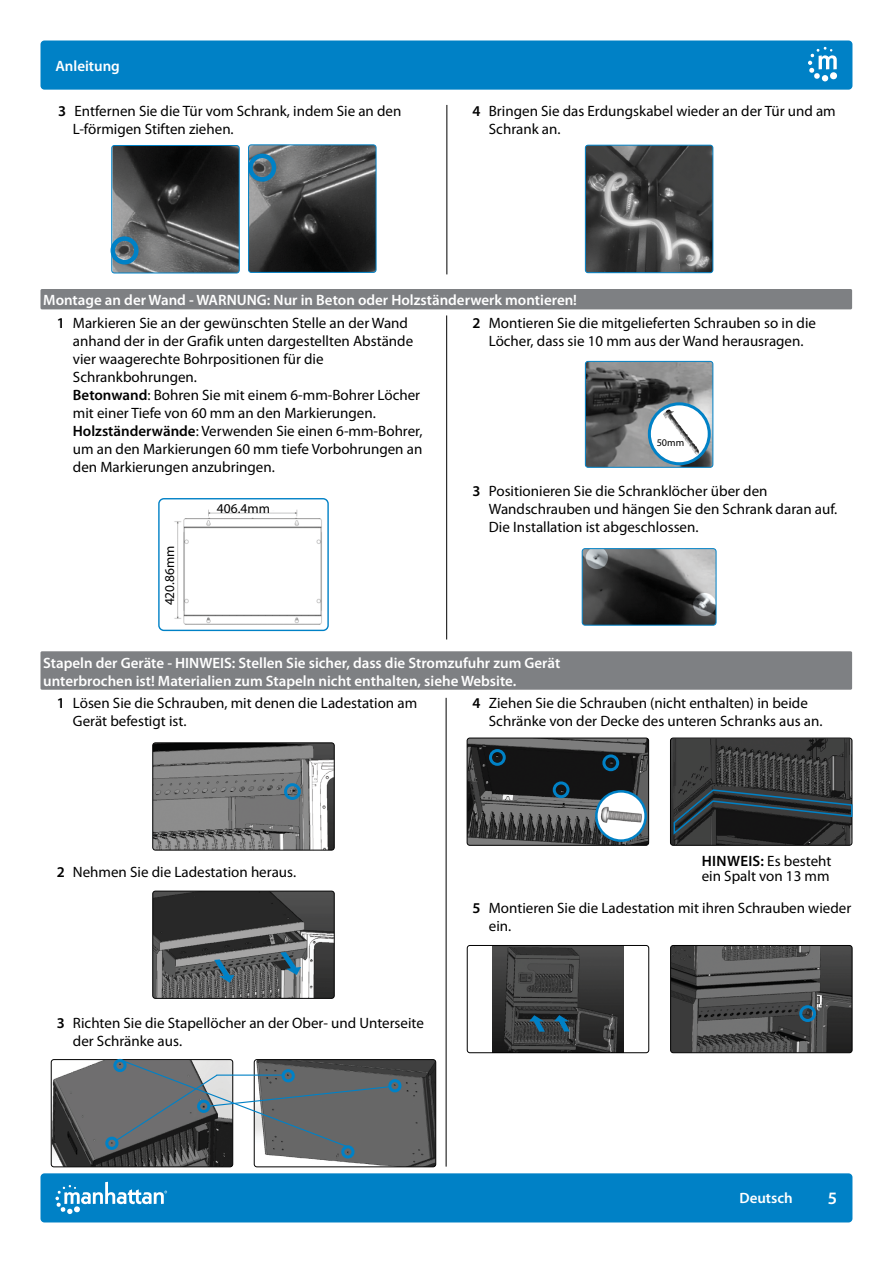
<style>
.page{position:relative;width:893px;height:1263px;background:#fff}
.page>*{position:absolute;margin:0;border:0;box-sizing:border-box;transform-origin:0 0}
.t1{font:600 17.4px "Myriad Pro";color:#fff}
.t2{font:15px/18px "Myriad Pro";color:#000}
.t3{font:600 15px/22.5px "Myriad Pro";color:#fff}
.t4{font:13.5px "Myriad Pro";color:#000}
.t5{font:10.2px "Myriad Pro";color:#000}
.s1{font-weight:600}
.s2{color:#000}
.s3{font-weight:400;color:#000}
</style>
<div class="page">
<div style="left:40px;top:289px;width:812px;height:20px;background:#7e8083;border-radius:2px"></div>
<div style="left:40px;top:651px;width:812px;height:39px;background:#7e8083;border-radius:2px"></div>
<img style="left:113px;top:147px;width:125px;height:124px">
<div style="left:111px;top:145px;width:129px;height:128px;border:1px solid #0081c6;border-radius:3px"></div>
<img style="left:250px;top:146px;width:124px;height:125px">
<div style="left:248px;top:144px;width:128px;height:129px;border:1px solid #0081c6;border-radius:3px"></div>
<div style="left:111px;top:236px;width:28px;height:28px;border:4px solid #0081c6;border-radius:50%"></div>
<div style="left:248px;top:154px;width:28px;height:28px;border:4px solid #0081c6;border-radius:50%"></div>
<img style="left:585px;top:145px;width:128px;height:128px">
<div style="left:585px;top:145px;width:128px;height:128px;border:1px solid #0081c6;border-radius:3px"></div>
<img style="left:160px;top:500px;width:167px;height:129px">
<div style="left:158px;top:498px;width:171px;height:133px;border:1px solid #0081c6;border-radius:5px"></div>
<img style="left:585px;top:361px;width:128px;height:105px">
<div style="left:585px;top:361px;width:128px;height:107px;border:1px solid #0081c6;border-radius:3px"></div>
<svg style="left:649px;top:404px;width:60px;height:60px"></svg>
<img style="left:663px;top:410px;width:37px;height:45px">
<div style="left:648px;top:402px;width:63px;height:63px;border:3px solid #0081c6;border-radius:50%"></div>
<img style="left:582px;top:550px;width:134px;height:75px">
<div style="left:582px;top:548px;width:134px;height:77px;border:1px solid #0081c6;border-radius:3px"></div>
<img style="left:154px;top:744px;width:179px;height:104px">
<div style="left:152px;top:742px;width:183px;height:108px;border:1px solid #000;border-radius:3px"></div>
<div style="left:284px;top:783px;width:17px;height:17px;border:3px solid #0081c6;border-radius:50%"></div>
<img style="left:154px;top:893px;width:179px;height:104px">
<div style="left:152px;top:891px;width:183px;height:108px;border:1px solid #000;border-radius:3px"></div>
<svg style="left:214px;top:959px;width:20px;height:24px"></svg>
<svg style="left:280px;top:952px;width:21px;height:23px"></svg>
<img style="left:51px;top:1061px;width:182px;height:106px">
<div style="left:51px;top:1059px;width:182px;height:108px;border:1px solid #000;border-radius:3px"></div>
<img style="left:254px;top:1061px;width:182px;height:106px">
<div style="left:254px;top:1059px;width:182px;height:108px;border:1px solid #000;border-radius:3px"></div>
<div style="left:113px;top:1059px;width:14px;height:13px;border:3px solid #0081c6;border-radius:50%"></div>
<div style="left:105px;top:1137px;width:13px;height:13px;border:3px solid #0081c6;border-radius:50%"></div>
<div style="left:341px;top:1145px;width:13px;height:13px;border:3px solid #0081c6;border-radius:50%"></div>
<div style="left:388px;top:1079px;width:13px;height:13px;border:3px solid #0081c6;border-radius:50%"></div>
<svg style="left:115px;top:1059px;width:276px;height:90px;background:#717678"></svg>
<hr style="left:217px;top:1074px;width:67px;height:2px;background:#0081c6">
<img style="left:670px;top:738px;width:182px;height:106px">
<div style="left:670px;top:738px;width:182px;height:108px;border:1px solid #000;border-radius:3px"></div>
<svg style="left:672px;top:788px;width:181px;height:48px;background:#273035"></svg>
<img style="left:467px;top:738px;width:182px;height:106px">
<div style="left:467px;top:738px;width:182px;height:108px;border:1px solid #000;border-radius:3px"></div>
<div style="left:489px;top:749px;width:17px;height:17px;border:3px solid #0081c6;border-radius:50%"></div>
<div style="left:602px;top:754px;width:17px;height:17px;border:3px solid #0081c6;border-radius:50%"></div>
<div style="left:553px;top:781px;width:16px;height:17px;border:3px solid #0081c6;border-radius:50%"></div>
<svg style="left:596px;top:791px;width:50px;height:50px"></svg>
<img style="left:600px;top:807px;width:43px;height:15px">
<div style="left:595px;top:790px;width:52px;height:52px;border:2px solid #0081c6;border-radius:50%"></div>
<img style="left:492px;top:947px;width:132px;height:104px">
<div style="left:467px;top:945px;width:182px;height:108px;border:1px solid #000;border-radius:3px"></div>
<svg style="left:529px;top:1015px;width:16px;height:17px"></svg>
<svg style="left:554px;top:1015px;width:16px;height:16px"></svg>
<img style="left:672px;top:945px;width:180px;height:108px">
<div style="left:670px;top:945px;width:182px;height:108px;border:1px solid #000;border-radius:3px"></div>
<div style="left:799px;top:1005px;width:17px;height:17px;border:3px solid #0081c6;border-radius:50%"></div>
<div style="left:41px;top:41px;width:811px;height:49px;background:#0081c6;border-radius:4px"></div>
<div style="left:41px;top:1173px;width:811px;height:49px;background:#0081c6;border-radius:4px"></div>
<svg style="left:55px;top:1182px;width:112px;height:32px"></svg>
<svg style="left:808px;top:47px;width:29px;height:34px"></svg>
<hr style="left:446px;top:698px;width:1px;height:468px;background:#000">
<hr style="left:446px;top:315px;width:1px;height:324px;background:#000">
<hr style="left:447px;top:105px;width:1px;height:169px;background:#000">
<p class="t3" style="left:55px;top:54px;width:66px">Anleitung</p>
<p class="t2" style="left:73px;top:102px;width:330px;text-indent:-15px"><span class="s1">3</span> Entfernen Sie die Tür vom Schrank, indem Sie an den<br>L-förmigen Stiften ziehen.</p>
<p class="t2" style="left:489px;top:102px;width:348px;text-indent:-16px"><span class="s1">4</span> Bringen Sie das Erdungskabel wieder an der Tür und am<br>Schrank an.</p>
<p class="t3" style="left:57px;top:289px;width:522px;text-indent:-14px">Montage an der Wand - WARNUNG: Nur in Beton oder Holzständerwerk montieren!<br><span class="s2">1</span> <span class="s3">Markieren Sie an der gewünschten Stelle an der Wand</span></p>
<p class="t2" style="left:73px;top:331px;width:351px">anhand der in der Grafik unten dargestellten Abstände vier waagerechte Bohrpositionen für die Schrankbohrungen.<br><span class="s1">Betonwand</span>: Bohren Sie mit einem 6-mm-Bohrer Löcher mit einer Tiefe von 60 mm an den Markierungen.<br><span class="s1">Holzständerwände</span>: Verwenden Sie einen 6-mm-Bohrer, um an den Markierungen 60 mm tiefe Vorbohrungen an den Markierungen anzubringen.</p>
<p class="t2" style="left:473px;top:313px;width:345px;text-align:center"><span class="s1">2</span> Montieren Sie die mitgelieferten Schrauben so in die<br>Löcher, dass sie 10 mm aus der Wand herausragen.</p>
<p class="t5" style="left:657px;top:436px;width:29px">50mm</p>
<p class="t4" style="left:161px;top:605px;width:61px;rotate:-90deg">420.86mm</p>
<p class="t4" style="left:217px;top:500px;width:55px">406.4mm</p>
<p class="t2" style="left:489px;top:482px;width:350px;text-indent:-16px"><span class="s1">3</span> Positionieren Sie die Schranklöcher über den<br>Wandschrauben und hängen Sie den Schrank daran auf.<br>Die Installation ist abgeschlossen.</p>
<p class="t3" style="left:43px;top:653px;width:519px;line-height:18px">Stapeln der Geräte - HINWEIS: Stellen Sie sicher, dass die Stromzufuhr zum Gerät unterbrochen ist! Materialien zum Stapeln nicht enthalten, siehe Website.</p>
<p class="t2" style="left:73px;top:694px;width:346px;text-indent:-16px"><span class="s1">1</span> Lösen Sie die Schrauben, mit denen die Ladestation am<br>Gerät befestigt ist.</p>
<p class="t2" style="left:489px;top:694px;width:335px;text-indent:-16px"><span class="s1">4</span> Ziehen Sie die Schrauben (nicht enthalten) in beide<br>Schränke von der Decke des unteren Schranks aus an.</p>
<p class="t2" style="left:57px;top:862px;width:241px"><span class="s1">2</span> Nehmen Sie die Ladestation heraus.</p>
<p class="t2" style="left:73px;top:1013px;width:353px;text-indent:-16px"><span class="s1">3</span> Richten Sie die Stapellöcher an der Ober- und Unterseite der Schränke aus.</p>
<p class="t2" style="left:702px;top:853px;width:131px;line-height:15px"><span class="s1">HINWEIS:</span> Es besteht ein Spalt von 13 mm</p>
<p class="t2" style="left:489px;top:898px;width:364px;text-indent:-16px"><span class="s1">5</span> Montieren Sie die Ladestation mit ihren Schrauben wieder ein.</p>
<p class="t3" style="left:739px;top:1186px;width:55px">Deutsch</p>
<p class="t1" style="left:828px;top:1187px;width:11px">5</p>
</div>
